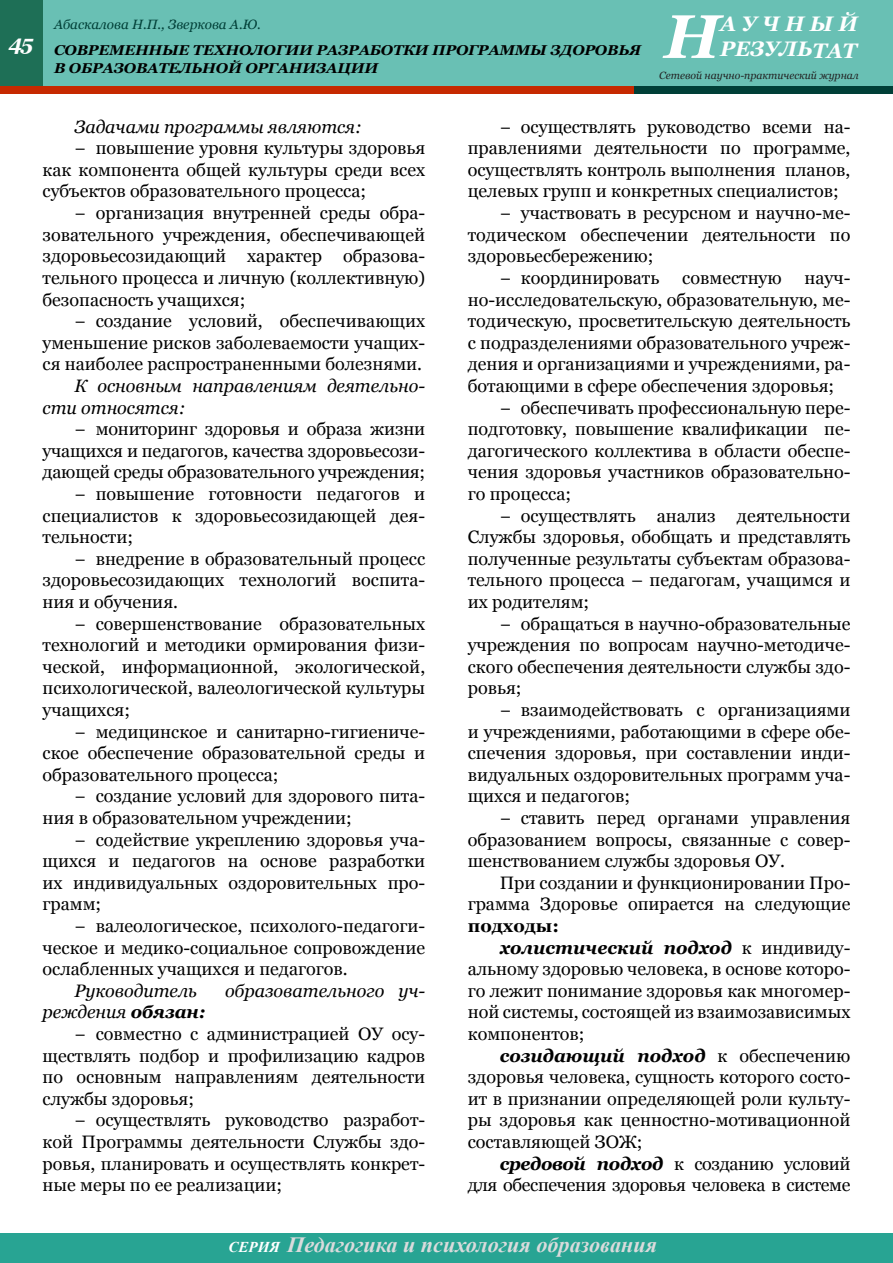
<style>
.page{position:relative;width:893px;height:1263px;background:#fff}
.page>*{position:absolute;margin:0;border:0;box-sizing:border-box;transform-origin:0 0}
.t1{font:italic 700 61.5px "Georgia";color:#fff}
.t2{font:italic 700 21.75px "Times New Roman";color:#dadbdc}
.t3{font:italic 700 21px/25.2px "Georgia";color:#fff}
.t4{font:18px/21.6px "Georgia";color:#000;text-align:justify}
.t5{font:italic 18px/21.6px "Georgia";color:#000}
.t6{font:18px "Georgia";letter-spacing:-.02em;color:#000}
.t7{font:italic 700 18px "Georgia";color:#000}
.t8{font:700 18px "Georgia";color:#000}
.t9{font:italic 700 14.25px/18px "Georgia";letter-spacing:-.01em;color:#000;scale:1.05 1}
.t10{font:italic 13.5px "Georgia";color:#003f37}
.t11{font:italic 10.5px "Georgia";color:#222}
.s1{font-weight:700}
.s2{font-weight:400;font-style:normal}
.s3{font-weight:700;font-style:italic}
.s4{font-size:15px;color:#fff}
</style>
<div class="page">
<div style="left:0;top:1233px;width:893px;height:30px;background:#28a493"></div>
<div style="left:0;top:0;width:893px;height:94px;background:#69c0b4"></div>
<div style="left:0;top:0;width:43px;height:90px;background:#1e6f56"></div>
<div style="left:0;top:86px;width:655px;height:8px;background:#c62900"></div>
<div style="left:634px;top:86px;width:259px;height:8px;background:#003f37"></div>
<p class="t3" style="left:720px;top:11px;width:139px">АУЧНЫЙ<br>РЕЗУЛЬТАТ</p>
<p class="t11" style="left:659px;top:69px;width:201px">Сетевой научно-практический журнал</p>
<p class="t10" style="left:54px;top:17px;width:208px">Абаскалова Н.П., Зверкова А.Ю.</p>
<h1 class="t1" style="left:664px;top:2px;width:58px">Н</h1>
<p class="t9" style="left:54px;top:41px;width:561px;text-indent:-45px"><sup>45</sup> СОВРЕМЕННЫЕ ТЕХНОЛОГИИ РАЗРАБОТКИ ПРОГРАММЫ ЗДОРОВЬЯ<br>В ОБРАЗОВАТЕЛЬНОЙ ОРГАНИЗАЦИИ</p>
<p class="t5" style="left:74px;top:116px;width:289px">Задачами программы являются:</p>
<p class="t4" style="left:43px;top:137px;width:384px;text-indent:32px">− повышение уровня культуры здоровья как компонента общей культуры среди всех субъектов образовательного процесса;</p>
<p class="t4" style="left:43px;top:202px;width:384px;text-indent:32px">− организация внутренней среды обра&shy;зовательного учреждения, обеспечивающей здоровьесозидающий характер образова&shy;тельного процесса и личную (коллективную) безопасность учащихся;</p>
<p class="t4" style="left:43px;top:310px;width:384px;text-indent:32px">− создание условий, обеспечивающих уменьшение рисков заболеваемости учащих&shy;ся наиболее распространенными болезнями.</p>
<p class="t5" style="left:43px;top:375px;width:384px;text-indent:32px">К основным направлениям деятельно&shy;сти относятся:</p>
<p class="t4" style="left:74px;top:418px;width:352px">− мониторинг здоровья и образа жизни</p>
<p class="t4" style="left:43px;top:440px;width:384px">учащихся и педагогов, качества здоровьесози-</p>
<p class="t4" style="left:43px;top:461px;width:384px">дающей среды образовательного учреждения;</p>
<p class="t4" style="left:74px;top:483px;width:352px">− повышение готовности педагогов и</p>
<p class="t4" style="left:43px;top:504px;width:384px">специалистов к здоровьесозидающей дея-</p>
<p class="t4" style="left:43px;top:526px;width:92px">тельности;</p>
<p class="t4" style="left:74px;top:548px;width:352px">− внедрение в образовательный процесс</p>
<p class="t4" style="left:43px;top:569px;width:384px">здоровьесозидающих технологий воспита-</p>
<p class="t4" style="left:43px;top:591px;width:137px">ния и обучения.</p>
<p class="t4" style="left:74px;top:612px;width:352px">− совершенствование образовательных</p>
<p class="t4" style="left:43px;top:634px;width:384px">технологий и методики ормирования физи-</p>
<p class="t4" style="left:43px;top:656px;width:384px">ческой, информационной, экологической,</p>
<p class="t4" style="left:43px;top:677px;width:384px">психологической, валеологической культуры</p>
<p class="t4" style="left:43px;top:699px;width:89px">учащихся;</p>
<p class="t4" style="left:74px;top:720px;width:352px">− медицинское и санитарно-гигиениче-</p>
<p class="t4" style="left:43px;top:742px;width:384px">ское обеспечение образовательной среды и</p>
<p class="t4" style="left:43px;top:764px;width:238px">образовательного процесса;</p>
<p class="t4" style="left:74px;top:785px;width:352px">− создание условий для здорового пита-</p>
<p class="t4" style="left:43px;top:807px;width:311px">ния в образовательном учреждении;</p>
<p class="t4" style="left:74px;top:828px;width:352px">− содействие укреплению здоровья уча-</p>
<p class="t4" style="left:43px;top:850px;width:384px">щихся и педагогов на основе разработки</p>
<p class="t4" style="left:43px;top:872px;width:384px">их индивидуальных оздоровительных про-</p>
<p class="t4" style="left:43px;top:893px;width:60px">грамм;</p>
<p class="t4" style="left:74px;top:915px;width:352px">− валеологическое, психолого-педагоги-</p>
<p class="t4" style="left:43px;top:936px;width:384px">ческое и медико-социальное сопровождение</p>
<p class="t4" style="left:43px;top:958px;width:307px">ослабленных учащихся и педагогов.</p>
<p class="t5" style="left:74px;top:980px;width:124px">Руководитель</p>
<p class="t5" style="left:225px;top:980px;width:202px">образовательного уч-</p>
<p class="t5" style="left:43px;top:1001px;width:165px">реждения <span class="s1">обязан:</span></p>
<p class="t4" style="left:74px;top:1023px;width:352px">− совместно с администрацией ОУ осу-</p>
<p class="t4" style="left:43px;top:1044px;width:384px">ществлять подбор и профилизацию кадров</p>
<p class="t4" style="left:43px;top:1066px;width:384px">по основным направлениям деятельности</p>
<p class="t4" style="left:43px;top:1088px;width:153px">службы здоровья;</p>
<p class="t4" style="left:74px;top:1109px;width:352px">− осуществлять руководство разработ-</p>
<p class="t4" style="left:43px;top:1131px;width:384px">кой Программы деятельности Службы здо-</p>
<p class="t4" style="left:43px;top:1152px;width:384px">ровья, планировать и осуществлять конкрет-</p>
<p class="t4" style="left:43px;top:1174px;width:241px">ные меры по ее реализации;</p>
<p class="t4" style="left:500px;top:116px;width:352px">− осуществлять руководство всеми на-</p>
<p class="t4" style="left:468px;top:137px;width:384px">правлениями деятельности по программе,</p>
<p class="t4" style="left:468px;top:159px;width:384px">осуществлять контроль выполнения планов,</p>
<p class="t4" style="left:468px;top:180px;width:372px">целевых групп и конкретных специалистов;</p>
<p class="t4" style="left:500px;top:202px;width:352px">− участвовать в ресурсном и научно-ме-</p>
<p class="t4" style="left:468px;top:224px;width:384px">тодическом обеспечении деятельности по</p>
<p class="t4" style="left:468px;top:245px;width:187px">здоровьесбережению;</p>
<p class="t4" style="left:500px;top:267px;width:161px">− координировать</p>
<p class="t4" style="left:682px;top:267px;width:101px">совместную</p>
<p class="t4" style="left:804px;top:267px;width:47px">науч-</p>
<p class="t4" style="left:468px;top:288px;width:384px">но-исследовательскую, образовательную, ме-</p>
<p class="t4" style="left:468px;top:310px;width:384px">тодическую, просветительскую деятельность</p>
<p class="t4" style="left:468px;top:332px;width:384px">с подразделениями образовательного учреж-</p>
<p class="t4" style="left:468px;top:353px;width:384px">дения и организациями и учреждениями, ра-</p>
<p class="t4" style="left:468px;top:375px;width:368px">ботающими в сфере обеспечения здоровья;</p>
<p class="t4" style="left:500px;top:396px;width:352px">− обеспечивать профессиональную пере-</p>
<p class="t4" style="left:468px;top:418px;width:384px">подготовку, повышение квалификации пе-</p>
<p class="t4" style="left:468px;top:440px;width:384px">дагогического коллектива в области обеспе-</p>
<p class="t4" style="left:468px;top:461px;width:384px">чения здоровья участников образовательно-</p>
<p class="t4" style="left:468px;top:483px;width:105px">го процесса;</p>
<p class="t4" style="left:500px;top:504px;width:352px">− осуществлять анализ деятельности</p>
<p class="t4" style="left:468px;top:526px;width:384px">Службы здоровья, обобщать и представлять</p>
<p class="t4" style="left:468px;top:548px;width:384px">полученные результаты субъектам образова-</p>
<p class="t4" style="left:468px;top:569px;width:384px">тельного процесса – педагогам, учащимся и</p>
<p class="t4" style="left:468px;top:591px;width:123px">их родителям;</p>
<p class="t4" style="left:500px;top:612px;width:352px">− обращаться в научно-образовательные</p>
<p class="t4" style="left:468px;top:634px;width:384px">учреждения по вопросам научно-методиче-</p>
<p class="t4" style="left:468px;top:656px;width:384px">ского обеспечения деятельности службы здо-</p>
<p class="t4" style="left:468px;top:677px;width:55px">ровья;</p>
<p class="t4" style="left:500px;top:699px;width:352px">− взаимодействовать с организациями</p>
<p class="t4" style="left:468px;top:720px;width:384px">и учреждениями, работающими в сфере обе-</p>
<p class="t4" style="left:468px;top:742px;width:384px">спечения здоровья, при составлении инди-</p>
<p class="t4" style="left:468px;top:764px;width:384px">видуальных оздоровительных программ уча-</p>
<p class="t4" style="left:468px;top:785px;width:164px">щихся и педагогов;</p>
<p class="t4" style="left:500px;top:807px;width:352px">− ставить перед органами управления</p>
<p class="t4" style="left:468px;top:828px;width:384px">образованием вопросы, связанные с совер-</p>
<p class="t4" style="left:468px;top:850px;width:319px">шенствованием службы здоровья ОУ.</p>
<p class="t4" style="left:500px;top:872px;width:352px">При создании и функционировании Про-</p>
<p class="t4" style="left:468px;top:893px;width:384px">грамма Здоровье опирается на следующие</p>
<p class="t8" style="left:468px;top:915px;width:93px">подходы:</p>
<p class="t7" style="left:500px;top:937px;width:352px">холистический подход <span class="s2">к индивиду-</span></p>
<p class="t4" style="left:468px;top:958px;width:384px">альному здоровью человека, в основе которо-</p>
<p class="t4" style="left:468px;top:980px;width:384px">го лежит понимание здоровья как многомер-</p>
<p class="t4" style="left:468px;top:1001px;width:384px">ной системы, состоящей из взаимозависимых</p>
<p class="t4" style="left:468px;top:1023px;width:118px">компонентов;</p>
<p class="t7" style="left:500px;top:1045px;width:352px">созидающий подход <span class="s2">к обеспечению</span></p>
<p class="t4" style="left:468px;top:1066px;width:384px">здоровья человека, сущность которого состо-</p>
<p class="t4" style="left:468px;top:1088px;width:384px">ит в признании определяющей роли культу-</p>
<p class="t4" style="left:468px;top:1109px;width:384px">ры здоровья как ценностно-мотивационной</p>
<p class="t4" style="left:468px;top:1131px;width:176px">составляющей ЗОЖ;</p>
<p class="t6" style="left:500px;top:1153px;width:352px"><span class="s3">средовой подход</span> к созданию условий</p>
<p class="t6" style="left:468px;top:1175px;width:384px">для обеспечения здоровья человека в системе</p>
<p class="t2" style="left:229px;top:1229px;width:430px"><span class="s4">СЕРИЯ</span> Педагогика и психология образования</p>
</div>
